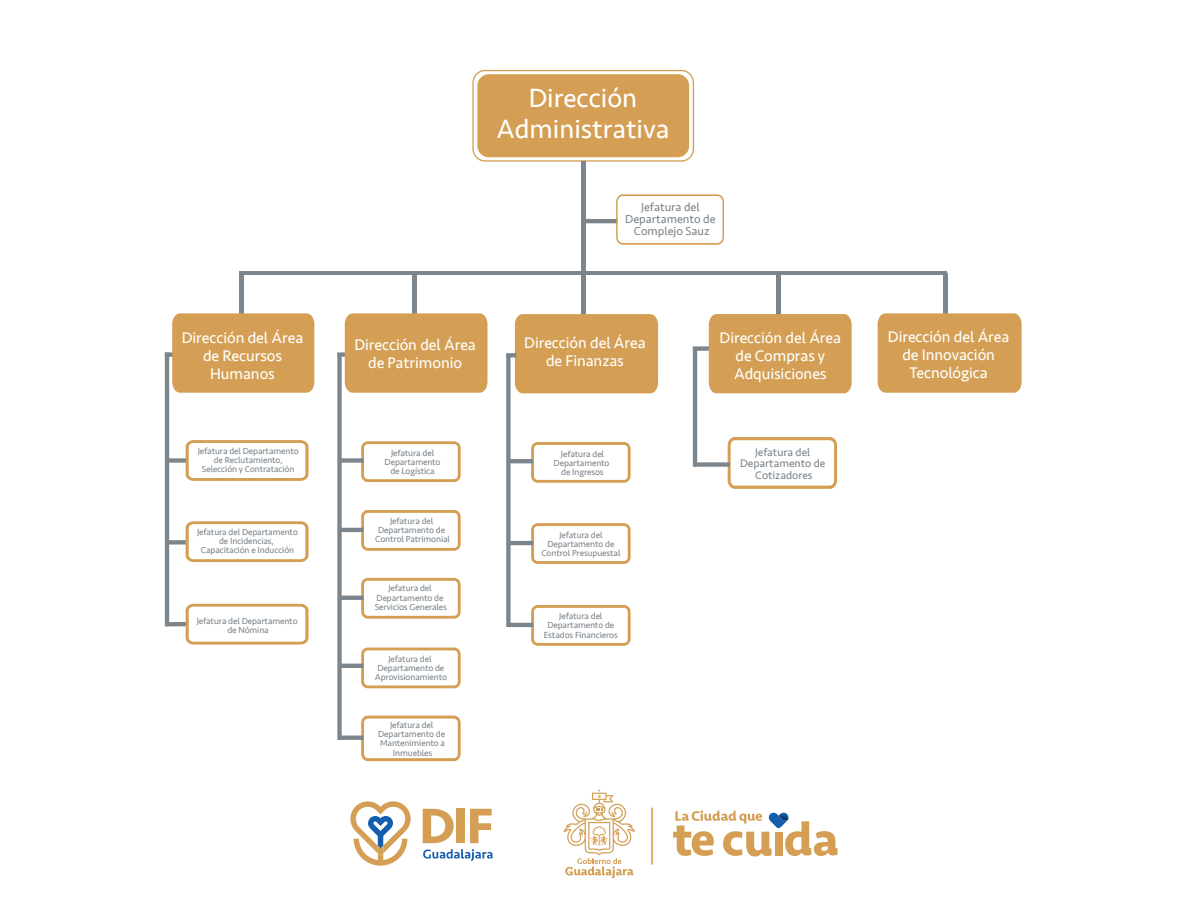
<style>
.page{position:relative;width:1188px;height:918px;background:#fff}
.page>*{position:absolute;margin:0;border:0;box-sizing:border-box;transform-origin:0 0}
.t1{font:27.15px/31.7px "Seravek";color:#fff;text-align:center}
.t2{font:15.9px/18.1px "Seravek";letter-spacing:-.005em;color:#fff;text-align:center}
.t3{font:12px/12px "Seravek";color:#7c858c;text-align:center}
.t4{font:11.25px/11.2px "Seravek";color:#7c858c;text-align:center}
.t5{font:9px/9px "Seravek";letter-spacing:-.01em;color:#7c858c;text-align:center}
</style>
<div class="page">
<div style="left:165px;top:352px;width:4px;height:274px;border:3px solid #7c858c"></div>
<hr style="left:239px;top:273px;width:4px;height:67px;background:#7c858c">
<hr style="left:412px;top:273px;width:4px;height:67px;background:#7c858c">
<hr style="left:777px;top:273px;width:4px;height:67px;background:#7c858c">
<hr style="left:581px;top:274px;width:4px;height:67px;background:#7c858c">
<hr style="left:943px;top:273px;width:4px;height:67px;background:#7c858c">
<svg style="left:472px;top:70px;width:222px;height:92px;background:#d8a966"></svg>
<svg style="left:361px;top:441px;width:100px;height:41px"></svg>
<svg style="left:360px;top:510px;width:101px;height:41px"></svg>
<svg style="left:360px;top:577px;width:101px;height:42px"></svg>
<svg style="left:360px;top:647px;width:101px;height:42px"></svg>
<svg style="left:360px;top:715px;width:101px;height:47px"></svg>
<svg style="left:530px;top:442px;width:101px;height:41px"></svg>
<svg style="left:530px;top:523px;width:101px;height:41px"></svg>
<svg style="left:530px;top:605px;width:101px;height:41px"></svg>
<svg style="left:727px;top:437px;width:111px;height:52px"></svg>
<hr style="left:581px;top:161px;width:4px;height:112px;background:#7c858c">
<hr style="left:239px;top:271px;width:708px;height:4px;background:#7c858c">
<svg style="left:166px;top:313px;width:148px;height:80px;background:#d4a25b"></svg>
<div style="left:878px;top:313px;width:144px;height:80px;background:#d49f54"></div>
<div style="left:515px;top:314px;width:143px;height:79px;background:#d49f54"></div>
<svg style="left:506px;top:357px;width:5px;height:270px"></svg>
<svg style="left:506px;top:353px;width:10px;height:4px"></svg>
<hr style="left:507px;top:459px;width:26px;height:4px;background:#7c858c">
<hr style="left:507px;top:541px;width:26px;height:4px;background:#7c858c">
<hr style="left:507px;top:623px;width:26px;height:4px;background:#7c858c">
<svg style="left:337px;top:357px;width:5px;height:383px;background:#8d959b"></svg>
<svg style="left:337px;top:352px;width:8px;height:5px"></svg>
<svg style="left:338px;top:458px;width:25px;height:5px"></svg>
<hr style="left:338px;top:528px;width:25px;height:4px;background:#7c858c">
<hr style="left:338px;top:664px;width:25px;height:4px;background:#7c858c">
<svg style="left:338px;top:736px;width:25px;height:4px"></svg>
<hr style="left:338px;top:596px;width:25px;height:4px;background:#7c858c">
<hr style="left:693px;top:347px;width:4px;height:120px;background:#7c858c">
<svg style="left:693px;top:346px;width:16px;height:5px"></svg>
<svg style="left:694px;top:462px;width:36px;height:5px"></svg>
<svg style="left:167px;top:439px;width:142px;height:43px"></svg>
<svg style="left:167px;top:521px;width:142px;height:42px"></svg>
<svg style="left:167px;top:603px;width:142px;height:42px"></svg>
<hr style="left:581px;top:219px;width:37px;height:4px;background:#7c858c">
<svg style="left:616px;top:194px;width:108px;height:51px"></svg>
<div style="left:345px;top:313px;width:142px;height:80px;background:#d49f54"></div>
<div style="left:709px;top:314px;width:143px;height:79px;background:#d49f54"></div>
<svg style="left:423px;top:809px;width:31px;height:34px"></svg>
<div style="left:457px;top:809px;width:8px;height:34px;background:#d49f54"></div>
<svg style="left:470px;top:809px;width:22px;height:34px"></svg>
<svg style="left:423px;top:849px;width:70px;height:12px"></svg>
<svg style="left:350px;top:801px;width:61px;height:65px"></svg>
<svg style="left:673px;top:810px;width:165px;height:47px"></svg>
<svg style="left:564px;top:789px;width:71px;height:89px"></svg>
<hr style="left:651px;top:808px;width:2px;height:57px;background:#d49f54">
<h1 class="t1" style="left:497px;top:82px;width:174px">Dirección<br>Administrativa</h1>
<h3 class="t3" style="left:625px;top:201px;width:92px">Jefatura del<br>Departamento de<br>Complejo Sauz</h3>
<h2 class="t2" style="left:182px;top:328px;width:123px">Dirección del Área de Recursos<br>Humanos</h2>
<h2 class="t2" style="left:524px;top:333px;width:123px">Dirección del Área de Finanzas</h2>
<h2 class="t2" style="left:888px;top:327px;width:123px">Dirección del Área de Innovación<br>Tecnológica</h2>
<h2 class="t2" style="left:354px;top:336px;width:123px">Dirección del Área de Patrimonio</h2>
<h2 class="t2" style="left:720px;top:328px;width:123px">Dirección del Área de Compras y<br>Adquisiciones</h2>
<p class="t5" style="left:198px;top:447px;width:102px">Jefatura del Departamento de Reclutamiento,<br>Selección y Contratación</p>
<p class="t5" style="left:385px;top:448px;width:57px">Jefatura del<br>Departamento de Logística</p>
<p class="t5" style="left:554px;top:450px;width:57px">Jefatura del<br>Departamento de Ingresos</p>
<p class="t4" style="left:740px;top:447px;width:87px">Jefatura del<br>Departamento de<br>Cotizadores</p>
<p class="t5" style="left:197px;top:527px;width:102px">Jefatura del Departamento de Incidencias,<br>Capacitación e Inducción</p>
<p class="t5" style="left:375px;top:517px;width:76px">Jefatura del<br>Departamento de<br>Control Patrimonial</p>
<p class="t5" style="left:541px;top:530px;width:81px">Jefatura del<br>Departamento de<br>Control Presupuestal</p>
<p class="t5" style="left:375px;top:584px;width:74px">Jefatura del<br>Departamento de<br>Servicios Generales</p>
<p class="t5" style="left:197px;top:617px;width:102px">Jefatura del Departamento de Nómina</p>
<p class="t5" style="left:544px;top:612px;width:76px">Jefatura del<br>Departamento de<br>Estados Financieros</p>
<p class="t5" style="left:375px;top:655px;width:74px">Jefatura del<br>Departamento de<br>Aprovisionamiento</p>
<p class="t5" style="left:378px;top:721px;width:68px">Jefatura del<br>Departamento de<br>Mantenimiento a<br>Inmuebles</p>
</div>
